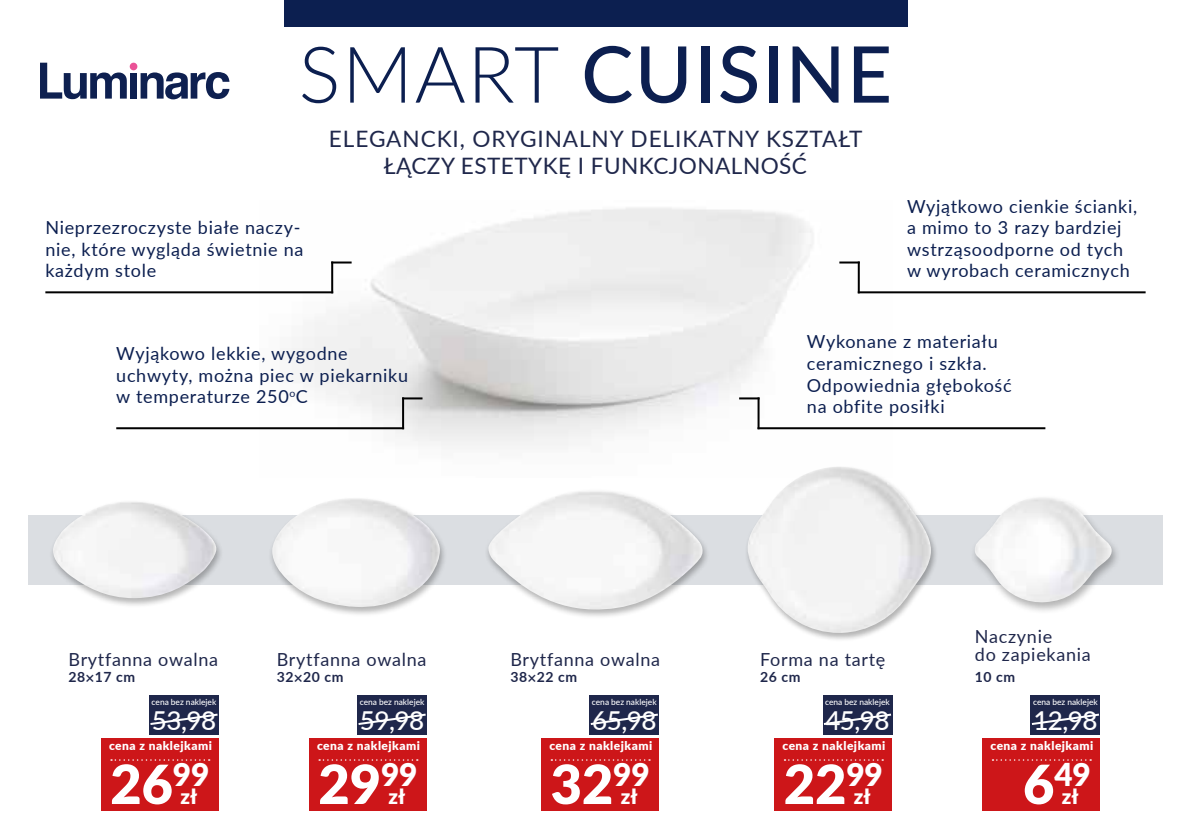
<style>
.page{position:relative;width:1191px;height:840px;background:#fff}
.page>*{position:absolute;margin:0;border:0;box-sizing:border-box;transform-origin:0 0}
.t1{font:500 78.2px "Lato";letter-spacing:.02em;color:#0c1f50}
.t2{font:900 54px "Lato";color:#fff}
.t3{font:900 31.4px "Lato";color:#fff}
.t4{font:500 26px "Lato";letter-spacing:-.02em;color:#fff}
.t5{font:22.6px/27.2px "Lato";letter-spacing:.02em;color:#1f274b;text-align:center}
.t6{font:900 20.6px "Lato";color:#fff}
.t7{font:18px/21.6px "Lato";letter-spacing:.04em;color:#0c1f50}
.t8{font:18px/17.6px "Lato";letter-spacing:.04em;color:#1f274b}
.t9{font:700 14px "Lato";letter-spacing:.04em;color:#1f274b}
.t10{font:900 12px "Lato";letter-spacing:.04em;color:#fff}
.t11{font:500 8.4px "Lato";color:#fff}
.s1{font-weight:300}
.s2{font-family:"Myriad Pro";font-weight:900;font-stretch:condensed}
.s3{font-size:54px}
</style>
<div class="page">
<div style="left:28px;top:514px;width:1134px;height:70px;background:#dbdee2"></div>
<div style="left:49px;top:499px;width:175px;height:109px;background:#000;opacity:.3"></div>
<img style="left:53px;top:501px;width:163px;height:97px">
<img style="left:259px;top:208px;width:633px;height:238px">
<div style="left:268px;top:496px;width:179px;height:121px;background:#000;opacity:.3"></div>
<img style="left:272px;top:498px;width:168px;height:110px">
<div style="left:484px;top:488px;width:226px;height:131px;background:#000;opacity:.3"></div>
<img style="left:488px;top:490px;width:215px;height:119px">
<div style="left:743px;top:465px;width:195px;height:176px;background:#000;opacity:.3"></div>
<img style="left:747px;top:466px;width:184px;height:166px">
<div style="left:970px;top:494px;width:151px;height:120px;background:#000;opacity:.3"></div>
<img style="left:974px;top:497px;width:137px;height:106px">
<div style="left:284px;top:0;width:623px;height:27px;background:#0c1f50"></div>
<hr style="left:839px;top:261px;width:20px;height:2px;background:#000">
<hr style="left:857px;top:291px;width:288px;height:2px;background:#000">
<hr style="left:857px;top:261px;width:2px;height:32px;background:#000">
<hr style="left:739px;top:397px;width:20px;height:2px;background:#000">
<hr style="left:757px;top:427px;width:288px;height:2px;background:#000">
<hr style="left:757px;top:397px;width:2px;height:32px;background:#000">
<hr style="left:331px;top:261px;width:20px;height:2px;background:#000">
<hr style="left:45px;top:291px;width:288px;height:2px;background:#000">
<hr style="left:331px;top:261px;width:2px;height:32px;background:#000">
<hr style="left:402px;top:397px;width:20px;height:2px;background:#000">
<hr style="left:116px;top:427px;width:288px;height:2px;background:#000">
<hr style="left:402px;top:397px;width:2px;height:32px;background:#000">
<div style="left:130px;top:73px;width:7px;height:26px;background:#0e2050"></div>
<div style="left:130px;top:63px;width:7px;height:7px;background:#ea5297;border-radius:50%"></div>
<svg style="left:141px;top:72px;width:88px;height:27px"></svg>
<svg style="left:40px;top:63px;width:87px;height:36px"></svg>
<div style="left:149px;top:695px;width:70px;height:39px;background:#1f274b"></div>
<svg style="left:150px;top:713px;width:68px;height:12px"></svg>
<div style="left:357px;top:695px;width:70px;height:39px;background:#1f274b"></div>
<svg style="left:358px;top:713px;width:68px;height:12px"></svg>
<div style="left:589px;top:695px;width:70px;height:39px;background:#1f274b"></div>
<svg style="left:590px;top:713px;width:68px;height:12px"></svg>
<div style="left:822px;top:695px;width:70px;height:39px;background:#1f274b"></div>
<svg style="left:822px;top:712px;width:71px;height:13px"></svg>
<div style="left:1030px;top:695px;width:70px;height:39px;background:#1f274b"></div>
<svg style="left:1031px;top:713px;width:69px;height:12px"></svg>
<div style="left:101px;top:738px;width:118px;height:72px;background:#cd1619"></div>
<svg style="left:111px;top:759px;width:99px;height:1px"></svg>
<div style="left:309px;top:738px;width:118px;height:72px;background:#cd1619"></div>
<svg style="left:319px;top:759px;width:99px;height:1px"></svg>
<div style="left:541px;top:738px;width:118px;height:72px;background:#cd1619"></div>
<svg style="left:551px;top:759px;width:99px;height:1px"></svg>
<div style="left:774px;top:738px;width:118px;height:72px;background:#cd1619"></div>
<svg style="left:784px;top:759px;width:99px;height:1px"></svg>
<div style="left:982px;top:738px;width:118px;height:72px;background:#cd1619"></div>
<svg style="left:992px;top:759px;width:99px;height:1px"></svg>
<h1 class="t1" style="left:299px;top:18px;width:595px"><span class="s1">SMART</span> CUISINE</h1>
<p class="t5" style="left:329px;top:124px;width:535px">ELEGANCKI, ORYGINALNY DELIKATNY KSZTAŁT<br>ŁĄCZY ESTETYKĘ I FUNKCJONALNOŚĆ</p>
<p class="t7" style="left:45px;top:216px;width:260px">Nieprzezroczyste białe naczy&shy;nie, które wygląda świetnie na każdym stole</p>
<p class="t7" style="left:907px;top:194px;width:232px">Wyjątkowo cienkie ścianki, a mimo to 3 razy bardziej wstrząsoodporne od tych w wyrobach ceramicznych</p>
<p class="t7" style="left:116px;top:342px;width:293px">Wyjąkowo lekkie, wygodne uchwyty, można piec w piekarniku w temperaturze 250<sup>o</sup>C</p>
<p class="t7" style="left:807px;top:330px;width:206px">Wykonane z materiału ceramicznego i szkła.<br>Odpowiednia głębokość na obfite posiłki</p>
<p class="t8" style="left:68px;top:649px;width:151px">Brytfanna owalna</p>
<p class="t9" style="left:69px;top:666px;width:68px">28<span class="s2">×</span>17 cm</p>
<p class="t8" style="left:277px;top:649px;width:151px">Brytfanna owalna</p>
<p class="t9" style="left:277px;top:666px;width:68px">32<span class="s2">×</span>20 cm</p>
<p class="t8" style="left:510px;top:649px;width:151px">Brytfanna owalna</p>
<p class="t9" style="left:510px;top:666px;width:68px">38<span class="s2">×</span>22 cm</p>
<p class="t8" style="left:760px;top:649px;width:127px">Forma na tartę</p>
<p class="t9" style="left:760px;top:666px;width:42px">26 cm</p>
<p class="t8" style="left:975px;top:626px;width:117px">Naczynie<br>do zapiekania</p>
<p class="t9" style="left:975px;top:665px;width:42px">10 cm</p>
<p class="t11" style="left:152px;top:695px;width:66px">cena bez naklejek</p>
<h3 class="t4" style="left:152px;top:701px;width:66px">53,98</h3>
<p class="t11" style="left:360px;top:695px;width:66px">cena bez naklejek</p>
<h3 class="t4" style="left:360px;top:701px;width:66px">59,98</h3>
<p class="t11" style="left:592px;top:695px;width:66px">cena bez naklejek</p>
<h3 class="t4" style="left:592px;top:701px;width:66px">65,98</h3>
<p class="t11" style="left:825px;top:695px;width:66px">cena bez naklejek</p>
<h3 class="t4" style="left:825px;top:701px;width:66px">45,98</h3>
<p class="t11" style="left:1033px;top:695px;width:66px">cena bez naklejek</p>
<h3 class="t4" style="left:1033px;top:701px;width:66px">12,98</h3>
<p class="t10" style="left:109px;top:736px;width:104px">cena z naklejkami</p>
<h2 class="t2" style="left:110px;top:743px;width:101px">26<sup>99</sup></h2>
<p class="t6" style="left:180px;top:780px;width:18px">zł</p>
<p class="t10" style="left:317px;top:736px;width:104px">cena z naklejkami</p>
<h2 class="t2" style="left:318px;top:743px;width:101px">29<sup>99</sup></h2>
<p class="t6" style="left:388px;top:780px;width:18px">zł</p>
<p class="t10" style="left:549px;top:736px;width:104px">cena z naklejkami</p>
<h2 class="t2" style="left:550px;top:743px;width:101px">32<sup>99</sup></h2>
<p class="t6" style="left:621px;top:780px;width:18px">zł</p>
<p class="t10" style="left:782px;top:736px;width:104px">cena z naklejkami</p>
<h2 class="t2" style="left:784px;top:743px;width:101px">22<sup>99</sup></h2>
<p class="t6" style="left:854px;top:780px;width:18px">zł</p>
<p class="t10" style="left:990px;top:736px;width:104px">cena z naklejkami</p>
<h3 class="t3" style="left:1023px;top:750px;width:69px"><span class="s3">6</span>49</h3>
<p class="t6" style="left:1062px;top:780px;width:18px">zł</p>
</div>
